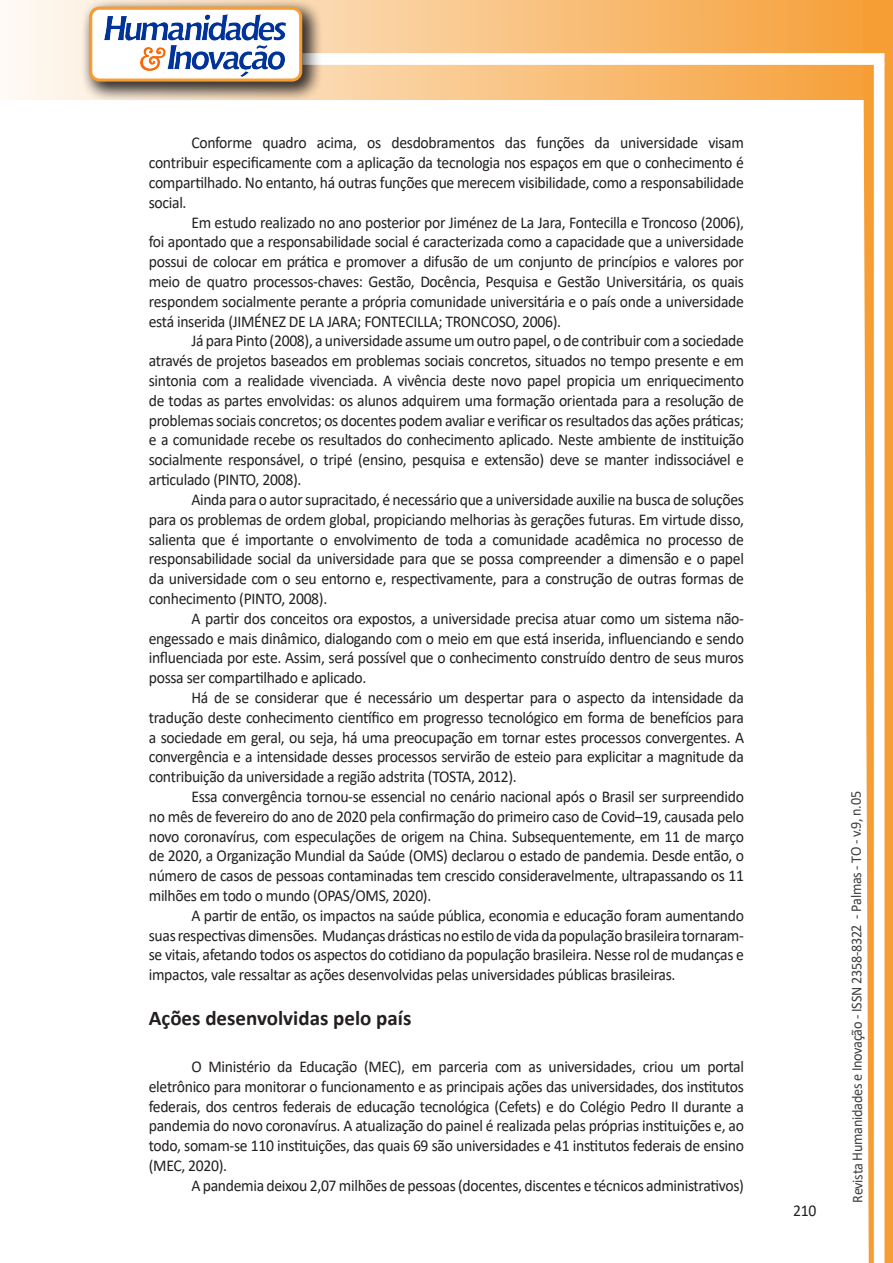
<style>
.page{position:relative;width:893px;height:1263px;background:#fff}
.page>*{position:absolute;margin:0;border:0;box-sizing:border-box;transform-origin:0 0}
.Titulo_2{font:700 21px "Calibri";color:#231f20}
.texto{font:16.5px/19.8px "Calibri";letter-spacing:-.02em;color:#231f20;text-align:justify;scale:.95 1}
.t1{font:15px "Calibri";letter-spacing:-.025em;color:#3e3e3f;scale:.95 1}
</style>
<div class="page">
<svg style="left:5px;top:0;width:858px;height:100px;background:#f9c484"></svg>
<div style="left:302px;top:53px;width:582px;height:12px;background:#fff;border:2px solid #fff"></div>
<svg style="left:863px;top:0;width:30px;height:1263px"></svg>
<div style="left:81px;top:0;width:241px;height:102px;background:#231f20;opacity:.75"></div>
<div style="left:91px;top:8px;width:210px;height:72px;background:#fff;border-radius:9px"></div>
<img style="left:104px;top:14px;width:181px;height:62px">
<div style="left:89px;top:7px;width:213px;height:75px;border:3px solid #f69e34;border-radius:9px"></div>
<p class="texto" style="left:149px;top:133px;width:628px;text-indent:43px">Conforme quadro acima, os desdobramentos das funções da universidade visam contribuir especificamente com a aplicação da tecnologia nos espaços em que o conhecimento é compartilhado. No entanto, há outras funções que merecem visibilidade, como a responsabilidade social.</p>
<p class="texto" style="left:149px;top:212px;width:628px;text-indent:43px">Em estudo realizado no ano posterior por Jiménez de La Jara, Fontecilla e Troncoso (2006), foi apontado que a responsabilidade social é caracterizada como a capacidade que a universidade possui de colocar em prática e promover a difusão de um conjunto de princípios e valores por meio de quatro processos-chaves: Gestão, Docência, Pesquisa e Gestão Universitária, os quais respondem socialmente perante a própria comunidade universitária e o país onde a universidade está inserida (JIMÉNEZ DE LA JARA; FONTECILLA; TRONCOSO, 2006).</p>
<p class="texto" style="left:149px;top:331px;width:628px;text-indent:43px">Já para Pinto (2008), a universidade assume um outro papel, o de contribuir com a sociedade através de projetos baseados em problemas sociais concretos, situados no tempo presente e em sintonia com a realidade vivenciada. A vivência deste novo papel propicia um enriquecimento de todas as partes envolvidas: os alunos adquirem uma formação orientada para a resolução de problemas sociais concretos; os docentes podem avaliar e verificar os resultados das ações práticas; e a comunidade recebe os resultados do conhecimento aplicado. Neste ambiente de instituição socialmente responsável, o tripé (ensino, pesquisa e extensão) deve se manter indissociável e articulado (PINTO, 2008).</p>
<p class="texto" style="left:149px;top:489px;width:628px;text-indent:43px">Ainda para o autor supracitado, é necessário que a universidade auxilie na busca de soluções para os problemas de ordem global, propiciando melhorias às gerações futuras. Em virtude disso, salienta que é importante o envolvimento de toda a comunidade acadêmica no processo de responsabilidade social da universidade para que se possa compreender a dimensão e o papel da universidade com o seu entorno e, respectivamente, para a construção de outras formas de conhecimento (PINTO, 2008).</p>
<p class="texto" style="left:149px;top:608px;width:628px;text-indent:43px">A partir dos conceitos ora expostos, a universidade precisa atuar como um sistema não&shy;engessado e mais dinâmico, dialogando com o meio em que está inserida, influenciando e sendo influenciada por este. Assim, será possível que o conhecimento construído dentro de seus muros possa ser compartilhado e aplicado.</p>
<p class="texto" style="left:149px;top:687px;width:628px;text-indent:43px">Há de se considerar que é necessário um despertar para o aspecto da intensidade da tradução deste conhecimento científico em progresso tecnológico em forma de benefícios para a sociedade em geral, ou seja, há uma preocupação em tornar estes processos convergentes. A convergência e a intensidade desses processos servirão de esteio para explicitar a magnitude da contribuição da universidade a região adstrita (TOSTA, 2012).</p>
<p class="texto" style="left:149px;top:786px;width:628px;text-indent:43px">Essa convergência tornou-se essencial no cenário nacional após o Brasil ser surpreendido no mês de fevereiro do ano de 2020 pela confirmação do primeiro caso de Covid–19, causada pelo novo coronavírus, com especulações de origem na China. Subsequentemente, em 11 de março de 2020, a Organização Mundial da Saúde (OMS) declarou o estado de pandemia. Desde então, o número de casos de pessoas contaminadas tem crescido consideravelmente, ultrapassando os 11 milhões em todo o mundo (OPAS/OMS, 2020).</p>
<p class="texto" style="left:149px;top:905px;width:628px;text-indent:43px">A partir de então, os impactos na saúde pública, economia e educação foram aumentando suas respectivas dimensões. Mudanças drásticas no estilo de vida da população brasileira tornaram&shy;se vitais, afetando todos os aspectos do cotidiano da população brasileira. Nesse rol de mudanças e impactos, vale ressaltar as ações desenvolvidas pelas universidades públicas brasileiras.</p>
<p class="Titulo_2" style="left:149px;top:1003px;width:264px">Ações desenvolvidas pelo país</p>
<p class="texto" style="left:149px;top:1056px;width:628px;text-indent:43px">O Ministério da Educação (MEC), em parceria com as universidades, criou um portal eletrônico para monitorar o funcionamento e as principais ações das universidades, dos institutos federais, dos centros federais de educação tecnológica (Cefets) e do Colégio Pedro II durante a pandemia do novo coronavírus. A atualização do painel é realizada pelas próprias instituições e, ao todo, somam-se 110 instituições, das quais 69 são universidades e 41 institutos federais de ensino (MEC, 2020).</p>
<p class="texto" style="left:191px;top:1175px;width:583px">A pandemia deixou 2,07 milhões de pessoas (docentes, discentes e técnicos administrativos)</p>
<p class="texto" style="left:793px;top:1200px;width:26px">210</p>
<p class="t1" style="left:846px;top:1203px;width:435px;rotate:-90deg">Revista Humanidades e Inovação - ISSN 2358-8322 - Palmas - TO - v.9, n.05</p>
</div>
